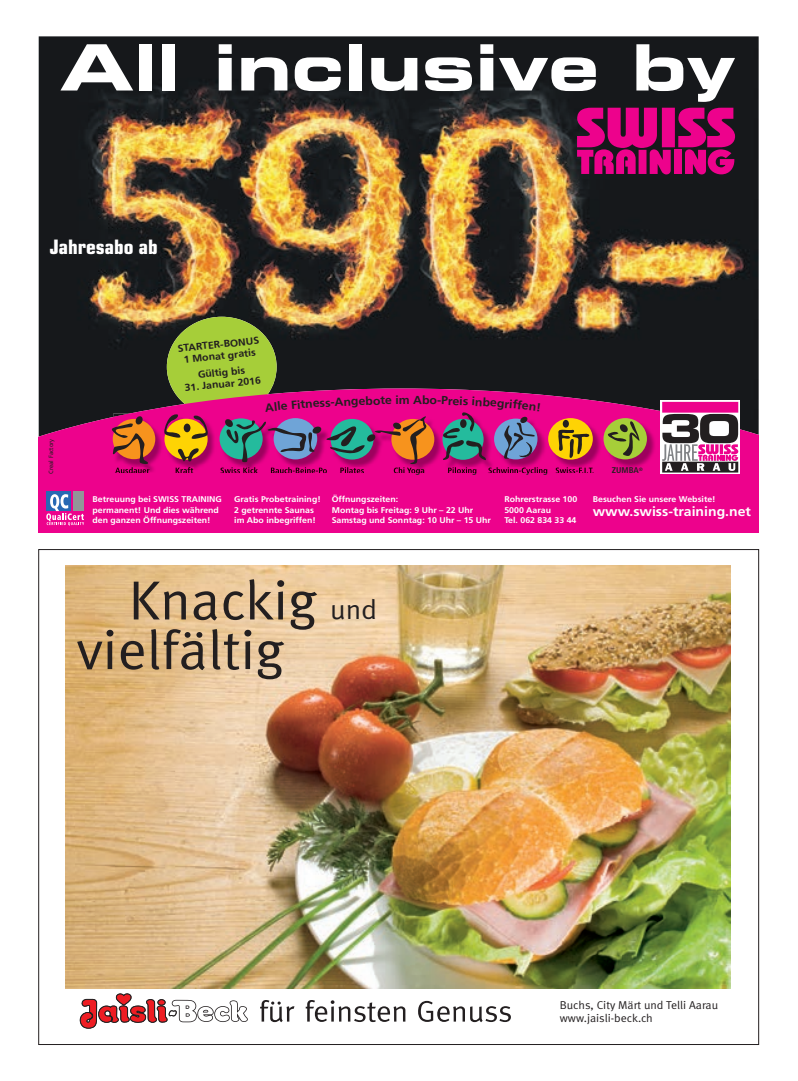
<style>
.page{position:relative;width:798px;height:1081px;background:#fff}
.page>*{position:absolute;margin:0;border:0;box-sizing:border-box;transform-origin:0 0}
.t1{font:63.88px "Eurostile LT Bold Extended Two";color:#fff;scale:1.06 1}
.t2{font:55.12px/49.6px "Meta Normal";color:#231f20;scale:1.04 1}
.t3{font:700 condensed 19.88px "Eurostile LT";color:#fff;scale:1.06 1}
.t4{font:700 13.25px "Frutiger LT";color:#fff;scale:1.06 1}
.t5{font:700 11.62px "Frutiger LT";color:#231f20;scale:1.05 1}
.t6{font:700 11.62px "Frutiger LT";color:#231f20;scale:1.06 1}
.t7{font:11.38px/12.8px "Meta Normal";color:#231f20;scale:1.04 1}
.t8{font:700 10px/11.6px "Frutiger LT";color:#231f20;text-align:center;scale:1.05 1}
.t9{font:700 8.25px/10.8px "Frutiger LT";color:#fff;scale:1.06 1}
.t10{font:700 condensed 8.25px "Frutiger LT";color:#231f20;scale:1.06 1}
.t11{font:6.12px "Frutiger LT";color:#231f20;scale:.95 1}
.s1{font-size:27.5px}
</style>
<div class="page">
<img style="left:39px;top:36px;width:719px;height:352px">
<div style="left:167px;top:317px;width:109px;height:100px;background:#a6ce39;border-radius:50%"></div>
<svg style="left:39px;top:388px;width:719px;height:95px;fill:#ed028c"></svg>
<div style="left:39px;top:483px;width:719px;height:49px;background:#ed028c"></div>
<div style="left:46px;top:491px;width:25px;height:20px;background:#2869b3"></div>
<div style="left:74px;top:491px;width:10px;height:20px;background:#939598"></div>
<svg style="left:46px;top:494px;width:38px;height:31px"></svg>
<div style="left:660px;top:400px;width:79px;height:74px;background:linear-gradient(to right,#898788,#868384)"></div>
<div style="left:662px;top:402px;width:76px;height:11px;background:#ed028c"></div>
<div style="left:662px;top:462px;width:76px;height:10px;background:#231f20"></div>
<svg style="left:662px;top:414px;width:76px;height:57px"></svg>
<img style="left:113px;top:414px;width:543px;height:58px">
<img style="left:115px;top:467px;width:34px;height:5px">
<img style="left:175px;top:467px;width:18px;height:5px">
<img style="left:220px;top:467px;width:38px;height:5px">
<img style="left:488px;top:467px;width:59px;height:5px">
<img style="left:555px;top:467px;width:38px;height:5px">
<img style="left:448px;top:467px;width:28px;height:5px">
<img style="left:393px;top:467px;width:31px;height:5px">
<img style="left:271px;top:467px;width:56px;height:5px">
<img style="left:340px;top:467px;width:24px;height:5px">
<div style="left:113px;top:419px;width:42px;height:40px;background:#f7931d;border-radius:50%"></div>
<svg style="left:110px;top:416px;width:39px;height:49px"></svg>
<div style="left:164px;top:419px;width:43px;height:41px;background:#fed304;border-radius:50%"></div>
<div style="left:184px;top:423px;width:6px;height:9px;background:#231f20;border-radius:50%"></div>
<svg style="left:164px;top:414px;width:16px;height:24px"></svg>
<svg style="left:191px;top:415px;width:17px;height:24px"></svg>
<svg style="left:178px;top:448px;width:21px;height:15px"></svg>
<svg style="left:219px;top:418px;width:43px;height:41px"></svg>
<div style="left:391px;top:419px;width:43px;height:41px;background:#f7931d;border-radius:50%"></div>
<div style="left:603px;top:418px;width:43px;height:41px;background:#a6ce39;border-radius:50%"></div>
<svg style="left:606px;top:421px;width:33px;height:36px"></svg>
<div style="left:548px;top:418px;width:44px;height:41px;background:#fed304;border-radius:50%"></div>
<div style="left:562px;top:420px;width:6px;height:8px;background:#231f20;border-radius:50%"></div>
<svg style="left:558px;top:430px;width:31px;height:28px"></svg>
<div style="left:661px;top:108px;width:13px;height:39px;background:#ed028c"></div>
<svg style="left:577px;top:108px;width:93px;height:66px"></svg>
<div style="left:673px;top:150px;width:8px;height:24px;background:#ed028c"></div>
<svg style="left:678px;top:108px;width:56px;height:66px"></svg>
<img style="left:65px;top:565px;width:665px;height:424px">
<svg style="left:79px;top:993px;width:169px;height:36px"></svg>
<svg style="left:260px;top:1000px;width:34px;height:22px"></svg>
<svg style="left:305px;top:1000px;width:100px;height:22px"></svg>
<svg style="left:418px;top:1001px;width:92px;height:21px"></svg>
<svg style="left:224px;top:396px;width:205px;height:68px"></svg>
<svg style="left:441px;top:396px;width:99px;height:64px"></svg>
<h1 class="t1" style="left:60px;top:23px;width:638px">All inclusive by</h1>
<h3 class="t3" style="left:50px;top:235px;width:103px">Jahresabo ab</h3>
<p class="t11" style="left:47px;top:474px;width:39px;rotate:-90deg">Creal Factory</p>
<p class="t8" style="left:177px;top:343px;width:79px;rotate:-6deg">STARTER-BONUS<br>1 Monat gratis</p>
<p class="t8" style="left:197px;top:369px;width:46px;rotate:-6deg">Gültig bis</p>
<p class="t8" style="left:184px;top:382px;width:74px;rotate:-6deg">31. Januar 2016</p>
<h3 class="t5" style="left:296px;top:398px;width:28px;rotate:-4deg">itnes</h3>
<h3 class="t5" style="left:324px;top:396px;width:26px;rotate:-3deg">s-An</h3>
<h3 class="t6" style="left:372px;top:393px;width:26px;rotate:-1deg">ote i</h3>
<h3 class="t6" style="left:399px;top:393px;width:23px">m A</h3>
<h3 class="t6" style="left:422px;top:393px;width:26px;rotate:1deg">bo-P</h3>
<h3 class="t5" style="left:463px;top:394px;width:27px;rotate:3deg">s inb</h3>
<h3 class="t5" style="left:505px;top:397px;width:18px;rotate:5deg">riff</h3>
<p class="t10" style="left:611px;top:466px;width:31px">ZUMBA<sup>®</sup></p>
<p class="t9" style="left:92px;top:494px;width:123px">Betreuung bei SWISS TRAINING permanent! Und dies während den ganzen Öffnungszeiten!</p>
<p class="t9" style="left:234px;top:494px;width:83px">Gratis Probetraining!<br>2 getrennte Saunas im Abo inbegriffen!</p>
<p class="t9" style="left:331px;top:494px;width:152px">Öffnungszeiten:<br>Montag bis Freitag: 9 Uhr – 22 Uhr<br>Samstag und Sonntag: 10 Uhr – 15 Uhr</p>
<p class="t9" style="left:504px;top:494px;width:70px">Rohrerstrasse 100<br>5000 Aarau<br>Tel. 062 834 33 44</p>
<p class="t9" style="left:592px;top:494px;width:117px">Besuchen Sie unsere Website!</p>
<h3 class="t4" style="left:592px;top:503px;width:151px">www.swiss-training.net</h3>
<h2 class="t2" style="left:76px;top:575px;width:290px;text-indent:52px">Knackig <span class="s1">und </span>vielfältig</h2>
<h3 class="t7" style="left:559px;top:999px;width:154px">Buchs, City Märt und Telli Aarau www.jaisli-beck.ch</h3>
</div>
